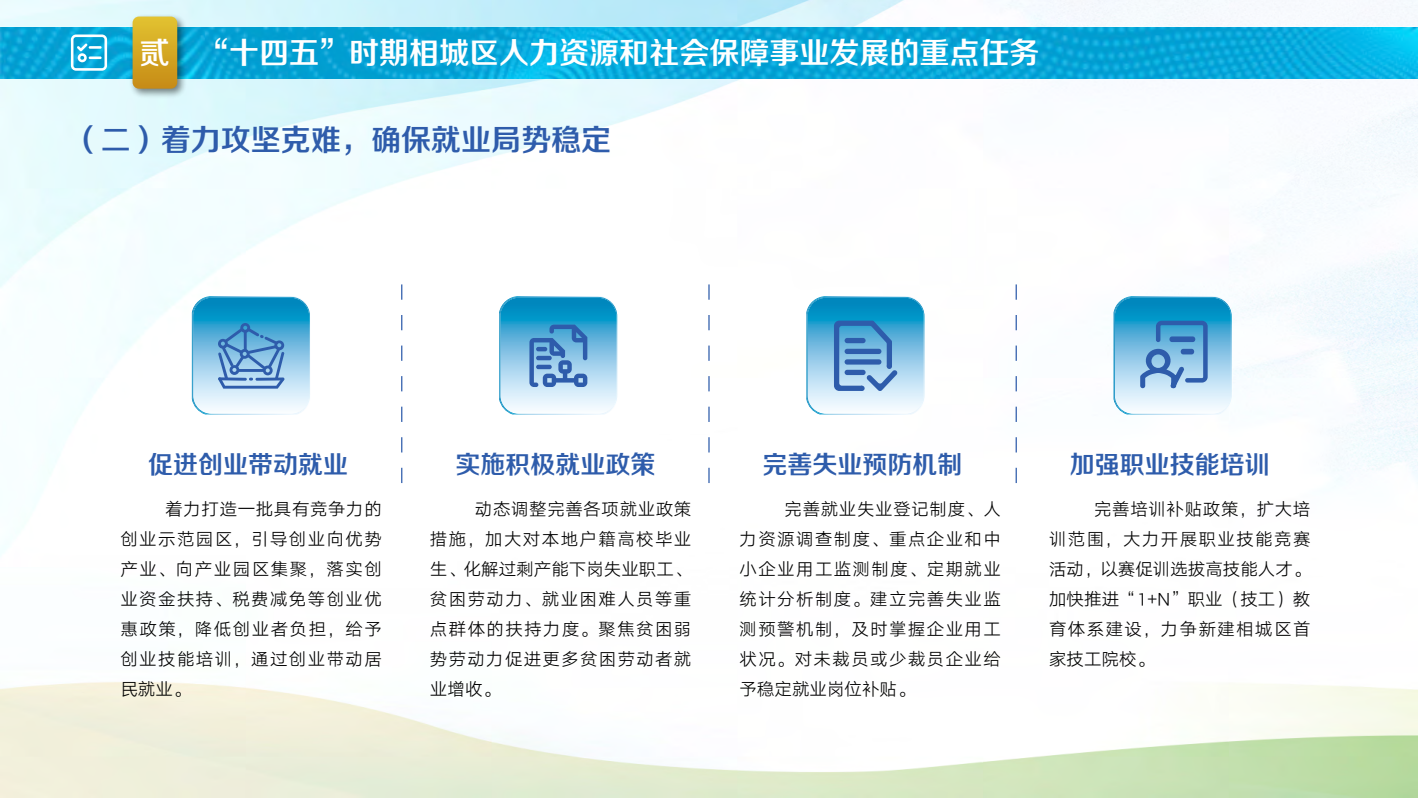
<style>
.page{position:relative;width:1418px;height:798px;background:#fff}
.page>*{position:absolute;margin:0;border:0;box-sizing:border-box;transform-origin:0 0}
.t1{font:30px "FZZZHONGJW GB1 0";color:#fff}
.t2{font:30px "FZZZHONGJW GB1 0";color:#2e5cab}
.t3{font:25px "FZZZHONGJW GB1 0";color:#2e5cab}
.t4{font:17.5px/30px "HY Qi Hei 45 S";letter-spacing:.08em;color:#000;text-align:justify}
</style>
<div class="page">
<img style="left:0;top:0;width:1417px;height:797px">
<img style="left:0;top:27px;width:1417px;height:51px">
<div style="left:129px;top:13px;width:59px;height:86px;background:#000;opacity:.5"></div>
<svg style="left:133px;top:17px;width:44px;height:72px;background:#d3a624"></svg>
<svg style="left:71px;top:34px;width:36px;height:37px"></svg>
<img style="left:192px;top:297px;width:118px;height:117px">
<img style="left:499px;top:297px;width:118px;height:117px">
<img style="left:806px;top:297px;width:118px;height:117px">
<img style="left:1113px;top:297px;width:118px;height:117px">
<svg style="left:401px;top:284px;width:1px;height:199px"></svg>
<svg style="left:708px;top:284px;width:1px;height:199px"></svg>
<svg style="left:1015px;top:284px;width:1px;height:199px"></svg>
<svg style="left:529px;top:324px;width:58px;height:63px;background:#5e97cc"></svg>
<svg style="left:218px;top:323px;width:66px;height:65px;background:#65a0d1"></svg>
<svg style="left:834px;top:320px;width:63px;height:71px;background:#629bce"></svg>
<svg style="left:1140px;top:320px;width:67px;height:68px;background:#68a3d2"></svg>
<h1 class="t1" style="left:139px;top:36px;width:901px">贰 “十四五”时期相城区人力资源和社会保障事业发展的重点任务</h1>
<h1 class="t2" style="left:71px;top:122px;width:541px">（二）着力攻坚克难，确保就业局势稳定</h1>
<h2 class="t3" style="left:148px;top:450px;width:201px">促进创业带动就业</h2>
<h2 class="t3" style="left:455px;top:450px;width:201px">实施积极就业政策</h2>
<h2 class="t3" style="left:762px;top:450px;width:201px">完善失业预防机制</h2>
<h2 class="t3" style="left:1069px;top:450px;width:201px">加强职业技能培训</h2>
<p class="t4" style="left:120px;top:493px;width:263px;text-indent:45px">着力打造一批具有竞争力的创业示范园区，引导创业向优势产业、向产业园区集聚，落实创业资金扶持、税费减免等创业优惠政策，降低创业者负担，给予创业技能培训，通过创业带动居民就业。</p>
<p class="t4" style="left:430px;top:493px;width:263px;text-indent:45px">动态调整完善各项就业政策措施，加大对本地户籍高校毕业生、化解过剩产能下岗失业职工、贫困劳动力、就业困难人员等重点群体的扶持力度。聚焦贫困弱势劳动力促进更多贫困劳动者就业增收。</p>
<p class="t4" style="left:739px;top:493px;width:263px;text-indent:45px">完善就业失业登记制度、人力资源调查制度、重点企业和中小企业用工监测制度、定期就业统计分析制度。建立完善失业监测预警机制，及时掌握企业用工状况。对未裁员或少裁员企业给予稳定就业岗位补贴。</p>
<p class="t4" style="left:1049px;top:493px;width:263px;text-indent:45px">完善培训补贴政策，扩大培训范围，大力开展职业技能竞赛活动，以赛促训选拔高技能人才。加快推进“1+N”职业（技工）教育体系建设，力争新建相城区首家技工院校。</p>
</div>
